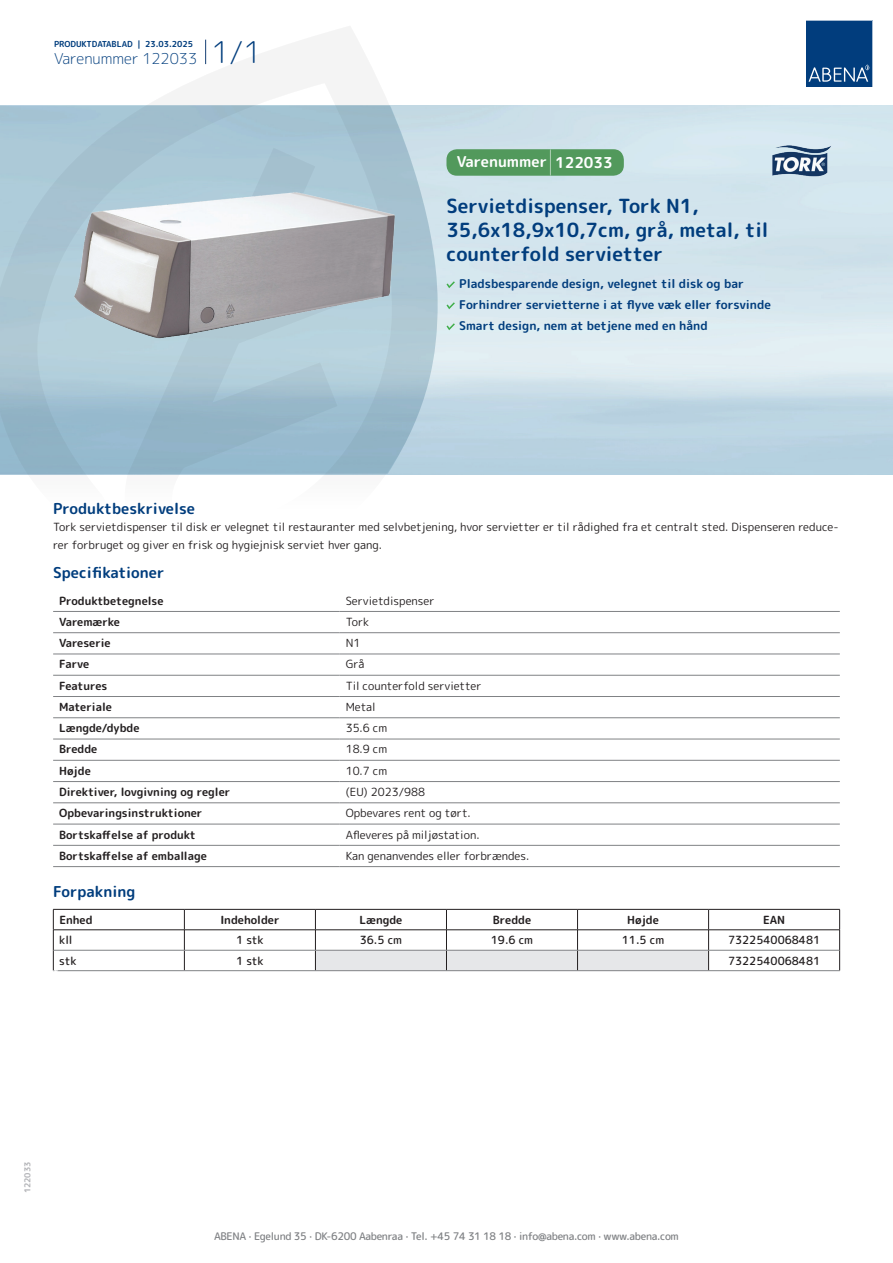
<style>
.page{position:relative;width:893px;height:1263px;background:#fff}
.page>*{position:absolute;margin:0;border:0;box-sizing:border-box;transform-origin:0 0}
.t1{font:700 19.5px/24px "Rounded Mplus 1 c";color:#013d7d}
.t2{font:700 15px "Rounded Mplus 1 c";color:#013d7d}
.t3{font:300 15px "Rounded Mplus 1 c";color:#013d7d}
.t4{font:700 15px "Rounded Mplus 1 c";color:#fff}
.t5{font:700 12px/21px "Rounded Mplus 1 c";color:#013d7d}
.t6{font:11.25px/18px "Rounded Mplus 1 c";color:#231f20}
.t7{font:700 11.25px "Rounded Mplus 1 c";color:#231f20}
.t8{font:500 11.25px "Rounded Mplus 1 c";color:#231f20}
.t9{font:500 10.5px "Rounded Mplus 1 c";letter-spacing:-.03em;color:#808285}
.t10{font:700 10.5px "Rounded Mplus 1 c";color:#fff}
.t11{font:700 8.25px "Rounded Mplus 1 c";color:#013d7d}
.t12{font:700 8.25px "Rounded Mplus 1 c";color:#b2b3b7}
.s1{font-size:30px}
.s2{font-size:25.5px}
</style>
<div class="page">
<svg style="left:0;top:26px;width:439px;height:449px"></svg>
<svg style="left:0;top:106px;width:438px;height:368px;background:#9fbfcf"></svg>
<svg style="left:205px;top:40px;width:1px;height:24px"></svg>
<svg style="left:806px;top:20px;width:67px;height:67px;background:#144b86"></svg>
<img style="left:47px;top:136px;width:384px;height:256px">
<hr style="left:53px;top:611px;width:287px;height:1px;background:#808285">
<hr style="left:340px;top:611px;width:500px;height:1px;background:#808285">
<hr style="left:53px;top:632px;width:287px;height:1px;background:#808285">
<hr style="left:340px;top:632px;width:500px;height:1px;background:#808285">
<hr style="left:53px;top:654px;width:287px;height:1px;background:#808285">
<hr style="left:340px;top:654px;width:500px;height:1px;background:#808285">
<hr style="left:53px;top:675px;width:287px;height:1px;background:#808285">
<hr style="left:340px;top:675px;width:500px;height:1px;background:#808285">
<hr style="left:53px;top:696px;width:287px;height:1px;background:#808285">
<hr style="left:340px;top:696px;width:500px;height:1px;background:#808285">
<hr style="left:53px;top:717px;width:287px;height:1px;background:#808285">
<hr style="left:340px;top:717px;width:500px;height:1px;background:#808285">
<hr style="left:53px;top:739px;width:287px;height:1px;background:#808285">
<hr style="left:340px;top:739px;width:500px;height:1px;background:#808285">
<hr style="left:53px;top:760px;width:287px;height:1px;background:#808285">
<hr style="left:340px;top:760px;width:500px;height:1px;background:#808285">
<hr style="left:53px;top:781px;width:287px;height:1px;background:#808285">
<hr style="left:340px;top:781px;width:500px;height:1px;background:#808285">
<hr style="left:53px;top:802px;width:287px;height:1px;background:#808285">
<hr style="left:340px;top:802px;width:500px;height:1px;background:#808285">
<hr style="left:53px;top:824px;width:287px;height:1px;background:#808285">
<hr style="left:340px;top:824px;width:500px;height:1px;background:#808285">
<hr style="left:53px;top:845px;width:287px;height:1px;background:#808285">
<hr style="left:340px;top:845px;width:500px;height:1px;background:#808285">
<hr style="left:53px;top:866px;width:287px;height:1px;background:#808285">
<hr style="left:340px;top:866px;width:500px;height:1px;background:#808285">
<hr style="left:53px;top:909px;width:131px;height:1px;background:#231f20">
<hr style="left:184px;top:909px;width:131px;height:1px;background:#231f20">
<hr style="left:709px;top:909px;width:131px;height:1px;background:#231f20">
<hr style="left:53px;top:929px;width:131px;height:1px;background:#231f20">
<hr style="left:184px;top:929px;width:131px;height:1px;background:#231f20">
<hr style="left:709px;top:929px;width:131px;height:1px;background:#231f20">
<svg style="left:53px;top:909px;width:1px;height:61px"></svg>
<svg style="left:184px;top:909px;width:1px;height:61px"></svg>
<svg style="left:315px;top:909px;width:394px;height:61px"></svg>
<svg style="left:839px;top:909px;width:1px;height:61px"></svg>
<hr style="left:54px;top:950px;width:130px;height:1px;background:#808285">
<hr style="left:184px;top:950px;width:131px;height:1px;background:#808285">
<hr style="left:315px;top:950px;width:131px;height:1px;background:#808285">
<hr style="left:446px;top:950px;width:131px;height:1px;background:#808285">
<hr style="left:577px;top:950px;width:132px;height:1px;background:#808285">
<hr style="left:709px;top:950px;width:130px;height:1px;background:#808285">
<hr style="left:53px;top:970px;width:131px;height:1px;background:#808285">
<hr style="left:184px;top:970px;width:131px;height:1px;background:#808285">
<hr style="left:315px;top:970px;width:131px;height:1px;background:#808285">
<hr style="left:446px;top:970px;width:131px;height:1px;background:#808285">
<hr style="left:577px;top:970px;width:132px;height:1px;background:#808285">
<hr style="left:709px;top:970px;width:131px;height:1px;background:#808285">
<svg style="left:446px;top:281px;width:9px;height:7px"></svg>
<svg style="left:446px;top:302px;width:9px;height:7px"></svg>
<svg style="left:446px;top:323px;width:9px;height:7px"></svg>
<div style="left:446px;top:149px;width:178px;height:27px;background:#52995c;border-radius:10px"></div>
<img style="left:771px;top:144px;width:61px;height:34px">
<p class="t11" style="left:54px;top:38px;width:141px">PRODUKTDATABLAD | 23.03.2025</p>
<h2 class="t3" style="left:54px;top:48px;width:209px">Varenummer 122033 <span class="s1">1/1</span></h2>
<h2 class="t4" style="left:457px;top:151px;width:157px">Varenummer <span class="s2">|</span> 122033</h2>
<h1 class="t1" style="left:446px;top:194px;width:323px">Servietdispenser, Tork N1,<br>35,6x18,9x10,7cm, grå, metal, til counterfold servietter</h1>
<p class="t5" style="left:459px;top:273px;width:313px">Pladsbesparende design, velegnet til disk og bar<br>Forhindrer servietterne i at flyve væk eller forsvinde<br>Smart design, nem at betjene med en hånd</p>
<h2 class="t2" style="left:53px;top:498px;width:143px">Produktbeskrivelse</h2>
<p class="t6" style="left:53px;top:517px;width:787px">Tork servietdispenser til disk er velegnet til restauranter med selvbetjening, hvor servietter er til rådighed fra et centralt sted. Dispenseren reduce&shy;rer forbruget og giver en frisk og hygiejnisk serviet hver gang.</p>
<h2 class="t2" style="left:53px;top:562px;width:113px">Specifikationer</h2>
<p class="t7" style="left:59px;top:592px;width:106px">Produktbetegnelse</p>
<p class="t6" style="left:346px;top:591px;width:90px">Servietdispenser</p>
<p class="t7" style="left:59px;top:614px;width:62px">Varemærke</p>
<p class="t6" style="left:346px;top:613px;width:25px">Tork</p>
<p class="t7" style="left:59px;top:635px;width:53px">Vareserie</p>
<p class="t6" style="left:346px;top:634px;width:16px">N1</p>
<p class="t7" style="left:59px;top:656px;width:32px">Farve</p>
<p class="t6" style="left:346px;top:655px;width:20px">Grå</p>
<p class="t7" style="left:59px;top:678px;width:50px">Features</p>
<p class="t6" style="left:346px;top:676px;width:137px">Til counterfold servietter</p>
<p class="t7" style="left:59px;top:699px;width:54px">Materiale</p>
<p class="t6" style="left:346px;top:698px;width:31px">Metal</p>
<p class="t7" style="left:59px;top:720px;width:82px">Længde/dybde</p>
<p class="t6" style="left:346px;top:719px;width:43px">35.6 cm</p>
<p class="t7" style="left:59px;top:741px;width:40px">Bredde</p>
<p class="t6" style="left:346px;top:740px;width:43px">18.9 cm</p>
<p class="t7" style="left:59px;top:763px;width:33px">Højde</p>
<p class="t6" style="left:346px;top:762px;width:43px">10.7 cm</p>
<p class="t7" style="left:59px;top:784px;width:173px">Direktiver, lovgivning og regler</p>
<p class="t6" style="left:346px;top:783px;width:81px">(EU) 2023/988</p>
<p class="t7" style="left:59px;top:805px;width:145px">Opbevaringsinstruktioner</p>
<p class="t6" style="left:346px;top:804px;width:127px">Opbevares rent og tørt.</p>
<p class="t7" style="left:59px;top:826px;width:138px">Bortskaffelse af produkt</p>
<p class="t6" style="left:346px;top:825px;width:135px">Afleveres på miljøstation.</p>
<p class="t7" style="left:59px;top:848px;width:149px">Bortskaffelse af emballage</p>
<p class="t6" style="left:346px;top:847px;width:185px">Kan genanvendes eller forbrændes.</p>
<h2 class="t2" style="left:53px;top:881px;width:84px">Forpakning</h2>
<p class="t7" style="left:59px;top:912px;width:35px">Enhed</p>
<p class="t7" style="left:220px;top:912px;width:61px">Indeholder</p>
<p class="t7" style="left:359px;top:912px;width:44px">Længde</p>
<p class="t7" style="left:493px;top:912px;width:40px">Bredde</p>
<p class="t7" style="left:627px;top:912px;width:33px">Højde</p>
<p class="t7" style="left:763px;top:912px;width:24px">EAN</p>
<p class="t8" style="left:59px;top:932px;width:15px">kll</p>
<p class="t8" style="left:236px;top:932px;width:29px">1 stk</p>
<p class="t8" style="left:360px;top:932px;width:44px">36.5 cm</p>
<p class="t8" style="left:491px;top:932px;width:44px">19.6 cm</p>
<p class="t8" style="left:622px;top:932px;width:44px">11.5 cm</p>
<p class="t8" style="left:728px;top:932px;width:94px">7322540068481</p>
<p class="t8" style="left:59px;top:952px;width:19px">stk</p>
<p class="t8" style="left:236px;top:952px;width:29px">1 stk</p>
<p class="t8" style="left:728px;top:952px;width:94px">7322540068481</p>
<p class="t10" style="left:53px;top:966px;width:7px">*</p>
<p class="t12" style="left:22px;top:1193px;width:33px;rotate:-90deg">122033</p>
<p class="t9" style="left:214px;top:1229px;width:466px">ABENA · Egelund 35 · DK-6200 Aabenraa · Tel. +45 74 31 18 18 · info@abena.com · www.abena.com</p>
</div>
